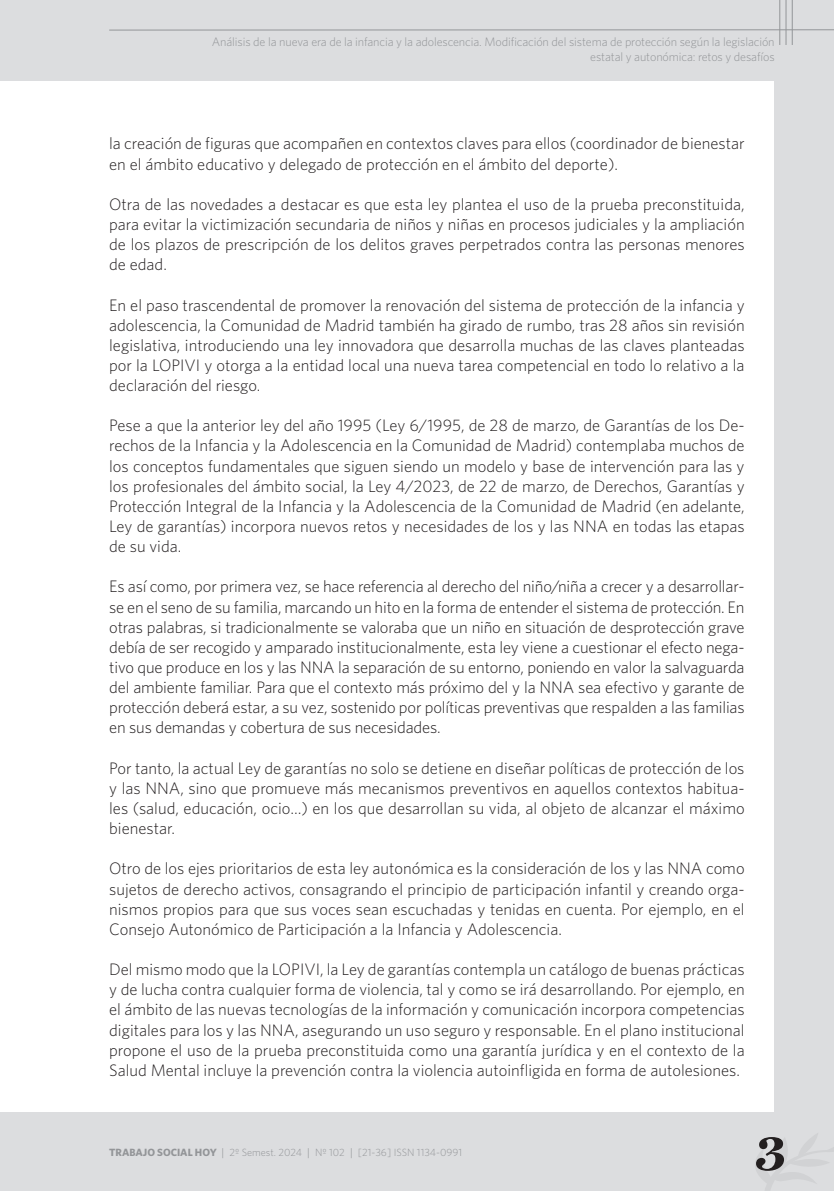
<style>
.page{position:relative;width:834px;height:1191px;background:#fff}
.page>*{position:absolute;margin:0;border:0;box-sizing:border-box;transform-origin:0 0}
.t1{font:700 52.5px "Miller Text";color:#231f20}
.t2{font:300 16.62px/20.1px "Whitney";color:#231f20;text-align:justify}
.t3{font:300 12.25px/14.7px "Whitney";letter-spacing:-.01em;color:#939598;text-align:right}
.t4{font:300 10.5px "Whitney";color:#939598}
.s1{font-weight:700}
.s2{font-family:"Miller Text";font-weight:400}
</style>
<div class="page">
<div style="left:0;top:0;width:833px;height:1191px;background:#dcdddf"></div>
<div style="left:0;top:81px;width:774px;height:1030px;background:#fff"></div>
<svg style="left:755px;top:1133px;width:78px;height:58px"></svg>
<hr style="left:791px;top:0;width:1px;height:45px;background:#939598">
<hr style="left:779px;top:0;width:1px;height:45px;background:#939598">
<hr style="left:785px;top:0;width:1px;height:45px;background:#939598">
<hr style="left:109px;top:29px;width:724px;height:1px;background:#939598">
<p class="t3" style="left:212px;top:34px;width:564px">Análisis de la nueva era de la infancia y la adolescencia. Modificación del sistema de protección según la legislación estatal y autonómica: retos y desafíos</p>
<p class="t2" style="left:109px;top:133px;width:636px">la creación de figuras que acompañen en contextos claves para ellos (coordinador de bienestar en el ámbito educativo y delegado de protección en el ámbito del deporte).</p>
<p class="t2" style="left:109px;top:193px;width:636px">Otra de las novedades a destacar es que esta ley plantea el uso de la prueba preconstituida, para evitar la victimización secundaria de niños y niñas en procesos judiciales y la ampliación de los plazos de prescripción de los delitos graves perpetrados contra las personas menores de edad.</p>
<p class="t2" style="left:109px;top:294px;width:636px">En el paso trascendental de promover la renovación del sistema de protección de la infancia y adolescencia, la Comunidad de Madrid también ha girado de rumbo, tras 28 años sin revisión legislativa, introduciendo una ley innovadora que desarrolla muchas de las claves planteadas por la LOPIVI y otorga a la entidad local una nueva tarea competencial en todo lo relativo a la declaración del riesgo.</p>
<p class="t2" style="left:109px;top:415px;width:637px">Pese a que la anterior ley del año 1995 (Ley 6/1995, de 28 de marzo, de Garantías de los De&shy;rechos de la Infancia y la Adolescencia en la Comunidad de Madrid) contemplaba muchos de los conceptos fundamentales que siguen siendo un modelo y base de intervención para las y los profesionales del ámbito social, la Ley 4/2023, de 22 de marzo, de Derechos, Garantías y Protección Integral de la Infancia y la Adolescencia de la Comunidad de Madrid (en adelante, Ley de garantías) incorpora nuevos retos y necesidades de los y las NNA en todas las etapas de su vida.</p>
<p class="t2" style="left:109px;top:576px;width:637px">Es así como, por primera vez, se hace referencia al derecho del niño/niña a crecer y a desarrollar&shy;se en el seno de su familia, marcando un hito en la forma de entender el sistema de protección. En otras palabras, si tradicionalmente se valoraba que un niño en situación de desprotección grave debía de ser recogido y amparado institucionalmente, esta ley viene a cuestionar el efecto nega&shy;tivo que produce en los y las NNA la separación de su entorno, poniendo en valor la salvaguarda del ambiente familiar. Para que el contexto más próximo del y la NNA sea efectivo y garante de protección deberá estar, a su vez, sostenido por políticas preventivas que respalden a las familias en sus demandas y cobertura de sus necesidades.</p>
<p class="t2" style="left:109px;top:757px;width:637px">Por tanto, la actual Ley de garantías no solo se detiene en diseñar políticas de protección de los y las NNA, sino que promueve más mecanismos preventivos en aquellos contextos habitua&shy;les (salud, educación, ocio…) en los que desarrollan su vida, al objeto de alcanzar el máximo bienestar.</p>
<p class="t2" style="left:109px;top:858px;width:636px">Otro de los ejes prioritarios de esta ley autonómica es la consideración de los y las NNA como sujetos de derecho activos, consagrando el principio de participación infantil y creando orga&shy;nismos propios para que sus voces sean escuchadas y tenidas en cuenta. Por ejemplo, en el Consejo Autonómico de Participación a la Infancia y Adolescencia.</p>
<p class="t2" style="left:109px;top:958px;width:637px">Del mismo modo que la LOPIVI, la Ley de garantías contempla un catálogo de buenas prácticas y de lucha contra cualquier forma de violencia, tal y como se irá desarrollando. Por ejemplo, en el ámbito de las nuevas tecnologías de la información y comunicación incorpora competencias digitales para los y las NNA, asegurando un uso seguro y responsable. En el plano institucional propone el uso de la prueba preconstituida como una garantía jurídica y en el contexto de la Salud Mental incluye la prevención contra la violencia autoinfligida en forma de autolesiones.</p>
<p class="t4" style="left:109px;top:1145px;width:354px"><span class="s1">TRABAJO SOCIAL HOY</span> <span class="s2">|</span> 2º Semest. 2024 <span class="s2">|</span> Nº 102 <span class="s2">|</span> [21-36] ISSN 1134-0991</p>
<h1 class="t1" style="left:754px;top:1120px;width:32px">3</h1>
</div>
